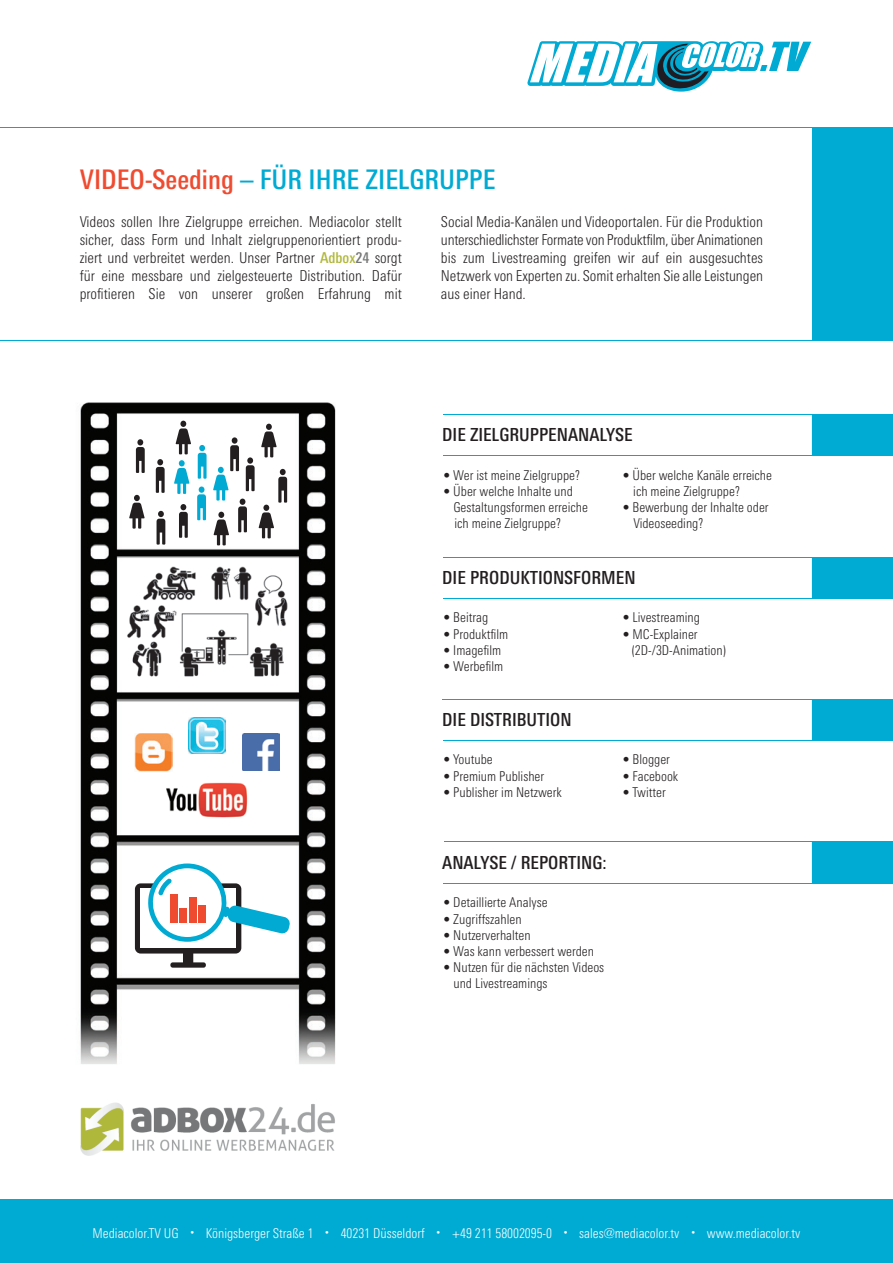
<style>
.page{position:relative;width:893px;height:1263px;background:#fff}
.page>*{position:absolute;margin:0;border:0;box-sizing:border-box;transform-origin:0 0}
.t1{font:500 condensed 27px "Linotype Univers";color:#00abd3}
.t2{font:500 condensed 18px "Linotype Univers";color:#231f20}
.t3{font:300 condensed 15px/18px "Linotype Univers";color:#231f20;text-align:justify}
.t4{font:300 condensed 13.5px/16.2px "Linotype Univers";color:#231f20}
.t5{font:300 condensed 13.5px "Linotype Univers";color:#fff}
.s1{color:#ef4b30}
.s2{font-weight:500;color:#b0b83b}
.s3{font-weight:500;color:#767778}
</style>
<div class="page">
<div style="left:812px;top:128px;width:81px;height:213px;background:#00abd3"></div>
<hr style="left:0;top:340px;width:893px;height:1px;background:#00abd3">
<hr style="left:0;top:127px;width:893px;height:1px;background:#00abd3">
<svg style="left:527px;top:41px;width:284px;height:51px"></svg>
<hr style="left:444px;top:455px;width:449px;height:1px;background:#00abd3">
<div style="left:812px;top:415px;width:81px;height:40px;background:#00abd3"></div>
<hr style="left:444px;top:414px;width:449px;height:1px;background:#00abd3">
<hr style="left:444px;top:598px;width:449px;height:1px;background:#00abd3">
<div style="left:812px;top:558px;width:81px;height:40px;background:#00abd3"></div>
<hr style="left:444px;top:557px;width:449px;height:1px;background:#00abd3">
<hr style="left:442px;top:699px;width:451px;height:1px;background:#00abd3">
<hr style="left:444px;top:740px;width:449px;height:1px;background:#00abd3">
<div style="left:812px;top:700px;width:81px;height:40px;background:#00abd3"></div>
<hr style="left:444px;top:883px;width:449px;height:1px;background:#00abd3">
<div style="left:812px;top:842px;width:81px;height:41px;background:#00abd3"></div>
<hr style="left:444px;top:841px;width:449px;height:1px;background:#00abd3">
<div style="left:0;top:1199px;width:893px;height:64px;background:#00abd3"></div>
<img style="left:80px;top:402px;width:256px;height:662px">
<img style="left:121px;top:563px;width:172px;height:117px">
<svg style="left:135px;top:863px;width:155px;height:105px"></svg>
<div style="left:170px;top:894px;width:7px;height:28px;background:#ef4b30"></div>
<div style="left:180px;top:908px;width:7px;height:14px;background:#ef4b30"></div>
<div style="left:189px;top:897px;width:7px;height:25px;background:#ef4b30"></div>
<div style="left:199px;top:905px;width:7px;height:17px;background:#ef4b30"></div>
<svg style="left:197px;top:486px;width:9px;height:34px"></svg>
<svg style="left:198px;top:445px;width:9px;height:34px"></svg>
<svg style="left:156px;top:459px;width:9px;height:34px"></svg>
<svg style="left:136px;top:439px;width:9px;height:34px"></svg>
<svg style="left:157px;top:511px;width:8px;height:34px"></svg>
<svg style="left:179px;top:504px;width:9px;height:34px"></svg>
<svg style="left:174px;top:460px;width:15px;height:34px"></svg>
<svg style="left:129px;top:495px;width:16px;height:34px"></svg>
<svg style="left:213px;top:424px;width:74px;height:121px"></svg>
<svg style="left:176px;top:421px;width:15px;height:33px"></svg>
<img style="left:162px;top:781px;width:90px;height:40px">
<img style="left:135px;top:733px;width:38px;height:38px">
<img style="left:243px;top:734px;width:36px;height:36px">
<img style="left:189px;top:717px;width:36px;height:37px">
<img style="left:80px;top:1102px;width:255px;height:54px">
<h1 class="t1" style="left:80px;top:164px;width:417px"><span class="s1">VIDEO-Seeding</span> – FÜR IHRE ZIELGRUPPE</h1>
<p class="t3" style="left:441px;top:213px;width:324px">Social Media-Kanälen und Videoportalen. Für die Produktion unterschiedlichster Formate von Produktfilm, über Animationen bis zum Livestreaming greifen wir auf ein ausgesuchtes Netzwerk von Experten zu. Somit erhalten Sie alle Leistungen aus einer Hand.</p>
<p class="t3" style="left:80px;top:213px;width:324px">Videos sollen Ihre Zielgruppe erreichen. Mediacolor stellt sicher, dass Form und Inhalt zielgruppenorientiert produ&shy;ziert und verbreitet werden. Unser Partner <span class="s2">Adbox</span><span class="s3">24</span> sorgt für eine messbare und zielgesteuerte Distribution. Dafür profitieren Sie von unserer großen Erfahrung mit</p>
<p class="t2" style="left:442px;top:424px;width:192px">DIE ZIELGRUPPENANALYSE</p>
<p class="t4" style="left:444px;top:467px;width:138px">• Wer ist meine Zielgruppe?</p>
<p class="t4" style="left:453px;top:483px;width:136px;text-indent:-10px">• Über welche Inhalte und<br>Gestaltungsformen erreiche ich meine Zielgruppe?</p>
<p class="t4" style="left:633px;top:467px;width:140px;text-indent:-10px">• Über welche Kanäle erreiche ich meine Zielgruppe?</p>
<p class="t4" style="left:634px;top:499px;width:137px;text-indent:-11px">• Bewerbung der Inhalte oder<br>Videoseeding?</p>
<p class="t2" style="left:442px;top:567px;width:195px">DIE PRODUKTIONSFORMEN</p>
<p class="t4" style="left:444px;top:609px;width:46px">• Beitrag</p>
<p class="t4" style="left:444px;top:626px;width:66px">• Produktfilm</p>
<p class="t4" style="left:444px;top:642px;width:59px">• Imagefilm</p>
<p class="t4" style="left:444px;top:658px;width:61px">• Werbefilm</p>
<p class="t2" style="left:442px;top:709px;width:131px">DIE DISTRIBUTION</p>
<p class="t4" style="left:444px;top:751px;width:51px">• Youtube</p>
<p class="t4" style="left:444px;top:768px;width:102px">• Premium Publisher</p>
<p class="t4" style="left:444px;top:784px;width:120px">• Publisher im Netzwerk</p>
<p class="t4" style="left:623px;top:609px;width:79px">• Livestreaming</p>
<p class="t4" style="left:632px;top:626px;width:96px;text-indent:-9px">• MC-Explainer (2D-/3D-Animation)</p>
<p class="t4" style="left:623px;top:751px;width:49px">• Blogger</p>
<p class="t4" style="left:623px;top:768px;width:57px">• Facebook</p>
<p class="t4" style="left:623px;top:784px;width:45px">• Twitter</p>
<p class="t2" style="left:442px;top:852px;width:166px">ANALYSE / REPORTING:</p>
<p class="t4" style="left:444px;top:894px;width:105px">• Detaillierte Analyse</p>
<p class="t4" style="left:444px;top:911px;width:80px">• Zugriffszahlen</p>
<p class="t4" style="left:444px;top:927px;width:89px">• Nutzerverhalten</p>
<p class="t4" style="left:444px;top:943px;width:152px">• Was kann verbessert werden</p>
<p class="t4" style="left:453px;top:959px;width:152px;text-indent:-10px">• Nutzen für die nächsten Videos und Livestreamings</p>
<p class="t5" style="left:93px;top:1225px;width:709px">Mediacolor.TV UG <sup>•</sup> Königsberger Straße 1 <sup>•</sup> 40231 Düsseldorf <sup>•</sup> +49 211 58002095-0 <sup>•</sup> sales@mediacolor.tv <sup>•</sup> www.mediacolor.tv</p>
</div>
